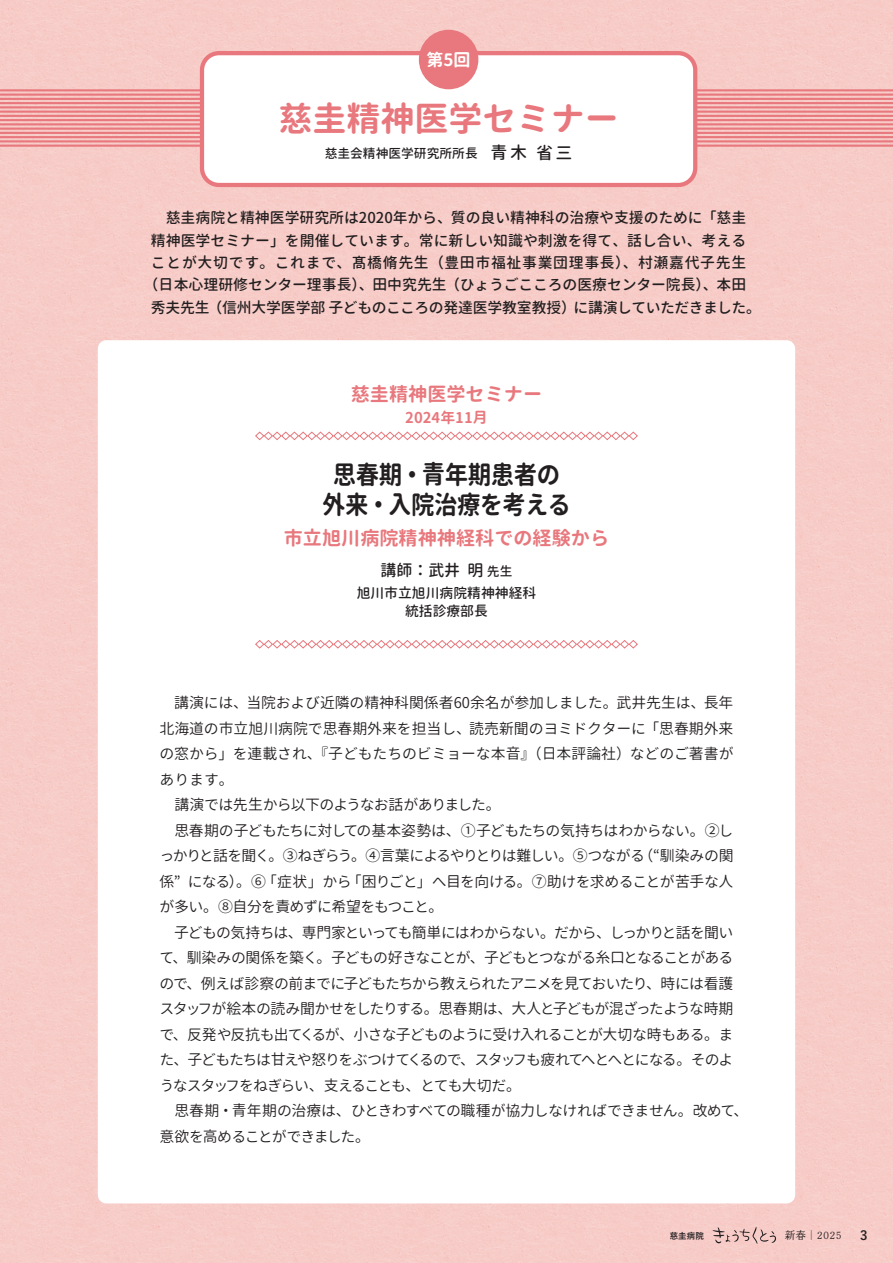
<style>
.page{position:relative;width:893px;height:1263px;background:#f7ccc8}
.page>*{position:absolute;margin:0;border:0;box-sizing:border-box;transform-origin:0 0}
.t1{font:700 34.05px "Gen Jyuu Gothic X";color:#e8787d}
.t2{font:700 25.5px/29.7px "Gen Jyuu Gothic X";letter-spacing:-.02em;color:#231f20;text-align:center;scale:.92 1}
.t3{font:700 19.2px "Gen Jyuu Gothic X";color:#e8787d}
.t4{font:700 16.95px "Gen Jyuu Gothic X";color:#fff}
.t5{font:500 15.9px "Gen Jyuu Gothic X";color:#231f20}
.t6{font:14.85px/25.5px "Gen Jyuu Gothic X";letter-spacing:-.04em;color:#231f20}
.t7{font:500 14.85px "Gen Jyuu Gothic X";color:#231f20}
.t8{font:500 14.85px "Gen Jyuu Gothic X";letter-spacing:-.02em;color:#231f20}
.t9{font:500 14.85px "Gen Jyuu Gothic X";letter-spacing:.045em;color:#231f20}
.t10{font:700 14.85px "Gen Jyuu Gothic X";color:#e8787d}
.t11{font:500 13.8px/18.1px "Gen Jyuu Gothic X";color:#231f20;text-align:center}
.t12{font:500 12.75px "Gen Jyuu Gothic X";color:#231f20}
.t13{font:700 12.75px "Yu Go Pr 6 N";color:#231f20}
.t14{font:10.65px "Kinuta Marumin Old Std N R";letter-spacing:.01em;color:#231f20}
.t15{font:700 8.55px "Yu Go Pr 6 N";color:#231f20}
.s1{font-size:16.95px}
.s2{font-size:12.75px}
.s3{font-family:"Yu Go Pr 6 N";font-weight:700}
</style>
<div class="page">
<hr style="left:0;top:89px;width:893px;height:2px;background:#e8787d">
<hr style="left:0;top:94px;width:893px;height:2px;background:#e8787d">
<hr style="left:0;top:98px;width:893px;height:2px;background:#e8787d">
<hr style="left:0;top:102px;width:893px;height:2px;background:#e8787d">
<hr style="left:0;top:106px;width:893px;height:2px;background:#e8787d">
<hr style="left:0;top:111px;width:893px;height:2px;background:#e8787d">
<hr style="left:0;top:115px;width:893px;height:2px;background:#e8787d">
<hr style="left:0;top:119px;width:893px;height:2px;background:#e8787d">
<hr style="left:0;top:123px;width:893px;height:2px;background:#e8787d">
<hr style="left:0;top:128px;width:893px;height:2px;background:#e8787d">
<hr style="left:0;top:132px;width:893px;height:2px;background:#e8787d">
<hr style="left:0;top:136px;width:893px;height:2px;background:#e8787d">
<hr style="left:0;top:140px;width:893px;height:2px;background:#e8787d">
<hr style="left:0;top:145px;width:893px;height:2px;background:#e8787d">
<div style="left:202px;top:53px;width:493px;height:132px;background:#fff;border-radius:17px"></div>
<div style="left:200px;top:51px;width:497px;height:136px;border:4px solid #e8787d;border-radius:17px"></div>
<div style="left:98px;top:340px;width:697px;height:863px;background:#fff;border-radius:9px"></div>
<svg style="left:255px;top:640px;width:383px;height:9px"></svg>
<svg style="left:255px;top:431px;width:383px;height:10px"></svg>
<div style="left:419px;top:30px;width:59px;height:59px;background:#e8787d;border-radius:50%"></div>
<svg style="left:712px;top:1227px;width:64px;height:17px"></svg>
<p class="t4" style="left:427px;top:47px;width:46px">第5回</p>
<h1 class="t1" style="left:279px;top:94px;width:342px">慈圭精神医学セミナー</h1>
<p class="t12" style="left:325px;top:144px;width:249px">慈圭会精神医学研究所所長　<span class="s1">青木 省三</span></p>
<p class="t7" style="left:151px;top:207px;width:597px">　慈圭病院と精神医学研究所は2020年から、質の良い精神科の治療や支援のために「慈圭</p>
<p class="t7" style="left:151px;top:229px;width:597px">精神医学セミナー」を開催しています。常に新しい知識や刺激を得て、話し合い、考える</p>
<p class="t9" style="left:151px;top:252px;width:597px">ことが大切です。これまで、髙橋脩先生（豊田市福祉事業団理事長）、村瀬嘉代子先生</p>
<p class="t7" style="left:144px;top:274px;width:604px">（日本心理研修センター理事長）、田中究先生（ひょうごこころの医療センター院長）、本田</p>
<p class="t8" style="left:151px;top:296px;width:612px">秀夫先生（信州大学医学部 子どものこころの発達医学教室教授）に講演していただきました。</p>
<p class="t3" style="left:351px;top:380px;width:193px">慈圭精神医学セミナー</p>
<p class="t10" style="left:405px;top:407px;width:84px">2024年11月</p>
<h2 class="t2" style="left:322px;top:460px;width:272px">思春期・青年期患者の外来・入院治療を考える</h2>
<p class="t3" style="left:284px;top:524px;width:327px">市立旭川病院精神神経科での経験から</p>
<p class="t5" style="left:380px;top:559px;width:133px">講師：武井 明 <span class="s2">先生</span></p>
<p class="t11" style="left:357px;top:583px;width:181px">旭川市立旭川病院精神神経科統括診療部長</p>
<p class="t6" style="left:159px;top:690px;width:590px">　講演には、当院および近隣の精神科関係者60余名が参加しました。武井先生は、長年北海道の市立旭川病院で思春期外来を担当し、読売新聞のヨミドクターに「思春期外来の窓から」を連載され、『子どもたちのビミョーな本音』（日本評論社）などのご著書があります。<br>　講演では先生から以下のようなお話がありました。<br>　思春期の子どもたちに対しての基本姿勢は、①子どもたちの気持ちはわからない。②しっかりと話を聞く。③ねぎらう。④言葉によるやりとりは難しい。⑤つながる（“馴染みの関係” になる）。⑥「症状」から「困りごと」へ目を向ける。⑦助けを求めることが苦手な人が多い。⑧自分を責めずに希望をもつこと。<br>　子どもの気持ちは、専門家といっても簡単にはわからない。だから、しっかりと話を聞いて、馴染みの関係を築く。子どもの好きなことが、子どもとつながる糸口となることがあるので、例えば診察の前までに子どもたちから教えられたアニメを見ておいたり、時には看護スタッフが絵本の読み聞かせをしたりする。思春期は、大人と子どもが混ざったような時期で、反発や反抗も出てくるが、小さな子どものように受け入れることが大切な時もある。また、子どもたちは甘えや怒りをぶつけてくるので、スタッフも疲れてへとへとになる。そのようなスタッフをねぎらい、支えることも、とても大切だ。<br>　思春期・青年期の治療は、ひときわすべての職種が協力しなければできません。改めて、意欲を高めることができました。</p>
<p class="t15" style="left:670px;top:1230px;width:44px">慈圭病院　</p>
<p class="t14" style="left:785px;top:1230px;width:59px">新春<span class="s3">｜</span>2025</p>
<p class="t13" style="left:860px;top:1228px;width:9px">3</p>
</div>
